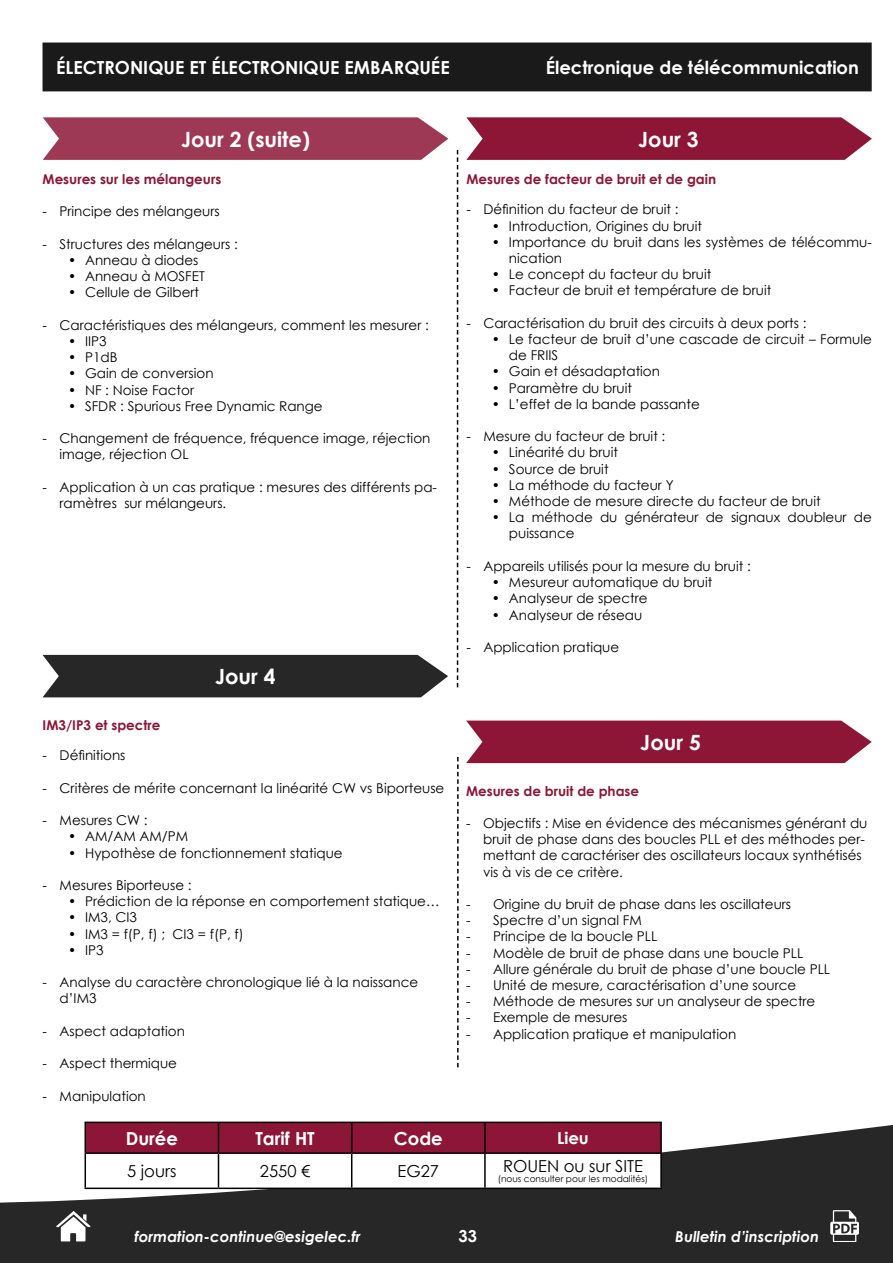
<style>
.page{position:relative;width:893px;height:1263px;background:#fff}
.page>*{position:absolute;margin:0;border:0;box-sizing:border-box;transform-origin:0 0}
.t1{font:700 21px "Century Gothic";color:#fff}
.t2{font:700 18px "Century Gothic";color:#fff}
.t3{font:16.5px "Century Gothic";color:#000}
.t4{font:700 16.5px "Century Gothic";color:#fff}
.t5{font:italic 700 15px "Century Gothic";color:#fff}
.t6{font:13.5px/16.2px "Century Gothic";color:#000}
.t7{font:700 13.5px "Century Gothic";color:#8d1637}
.t8{font:9px "Century Gothic";color:#000}
</style>
<div class="page">
<svg style="left:0;top:1122px;width:893px;height:141px;background:#444"></svg>
<svg style="left:830px;top:1211px;width:29px;height:31px"></svg>
<svg style="left:56px;top:1211px;width:35px;height:30px"></svg>
<div style="left:43px;top:43px;width:828px;height:48px;background:#1a1a1a"></div>
<svg style="left:457px;top:150px;width:1px;height:537px"></svg>
<svg style="left:466px;top:117px;width:406px;height:43px;background:#942544"></svg>
<svg style="left:43px;top:117px;width:405px;height:43px;background:#a4455f"></svg>
<svg style="left:457px;top:757px;width:2px;height:310px"></svg>
<div style="left:466px;top:721px;width:406px;height:42px;background:#8d1637"></div>
<div style="left:43px;top:655px;width:405px;height:42px;background:#272727"></div>
<hr style="left:85px;top:1121px;width:133px;height:2px;background:#000">
<hr style="left:218px;top:1121px;width:134px;height:2px;background:#000">
<hr style="left:352px;top:1121px;width:133px;height:2px;background:#000">
<svg style="left:85px;top:1122px;width:575px;height:65px"></svg>
<hr style="left:485px;top:1121px;width:177px;height:2px;background:#000">
<hr style="left:484px;top:1123px;width:2px;height:29px;background:#000">
<hr style="left:660px;top:1123px;width:2px;height:29px;background:#000">
<hr style="left:85px;top:1152px;width:133px;height:2px;background:#000">
<hr style="left:218px;top:1152px;width:134px;height:2px;background:#000">
<hr style="left:352px;top:1152px;width:133px;height:2px;background:#000">
<hr style="left:485px;top:1152px;width:177px;height:2px;background:#000">
<hr style="left:85px;top:1154px;width:1px;height:33px;background:#000">
<hr style="left:660px;top:1154px;width:2px;height:33px;background:#000">
<hr style="left:85px;top:1187px;width:133px;height:2px;background:#000">
<hr style="left:352px;top:1187px;width:133px;height:2px;background:#000">
<hr style="left:485px;top:1187px;width:177px;height:2px;background:#000">
<hr style="left:218px;top:1154px;width:1px;height:33px;background:#000">
<hr style="left:351px;top:1154px;width:1px;height:33px;background:#000">
<hr style="left:218px;top:1187px;width:134px;height:2px;background:#000">
<hr style="left:484px;top:1154px;width:2px;height:33px;background:#000">
<h2 class="t2" style="left:56px;top:54px;width:395px">ÉLECTRONIQUE ET ÉLECTRONIQUE EMBARQUÉE</h2>
<h2 class="t2" style="left:546px;top:54px;width:315px">Électronique de télécommunication</h2>
<h1 class="t1" style="left:181px;top:124px;width:130px">Jour 2 (suite)</h1>
<h1 class="t1" style="left:638px;top:124px;width:62px">Jour 3</h1>
<p class="t7" style="left:43px;top:169px;width:180px">Mesures sur les mélangeurs</p>
<p class="t6" style="left:43px;top:203px;width:179px">- Principe des mélangeurs</p>
<p class="t6" style="left:43px;top:236px;width:197px">- Structures des mélangeurs :</p>
<p class="t6" style="left:68px;top:252px;width:132px">• Anneau à diodes</p>
<p class="t6" style="left:68px;top:268px;width:138px">• Anneau à MOSFET</p>
<p class="t6" style="left:68px;top:284px;width:133px">• Cellule de Gilbert</p>
<p class="t6" style="left:43px;top:317px;width:388px">- Caractéristiques des mélangeurs, comment les mesurer :</p>
<p class="t6" style="left:68px;top:333px;width:40px">• IIP3</p>
<p class="t6" style="left:68px;top:349px;width:51px">• P1dB</p>
<p class="t6" style="left:68px;top:365px;width:147px">• Gain de conversion</p>
<p class="t6" style="left:68px;top:381px;width:128px">• NF : Noise Factor</p>
<p class="t6" style="left:68px;top:398px;width:256px">• SFDR : Spurious Free Dynamic Range</p>
<p class="t6" style="left:60px;top:430px;width:372px;text-indent:-17px">- Changement de fréquence, fréquence image, réjection image, réjection OL</p>
<p class="t6" style="left:60px;top:479px;width:379px;text-indent:-17px">- Application à un cas pratique : mesures des différents pa&shy;ramètres sur mélangeurs.</p>
<h1 class="t1" style="left:215px;top:660px;width:62px">Jour 4</h1>
<p class="t7" style="left:43px;top:715px;width:119px">IM3/IP3 et spectre</p>
<p class="t6" style="left:43px;top:747px;width:84px">- Définitions</p>
<p class="t6" style="left:43px;top:780px;width:403px">- Critères de mérite concernant la linéarité CW vs Biporteuse</p>
<p class="t6" style="left:43px;top:812px;width:106px">- Mesures CW :</p>
<p class="t6" style="left:68px;top:828px;width:122px">• AM/AM AM/PM</p>
<p class="t6" style="left:68px;top:844px;width:276px">• Hypothèse de fonctionnement statique</p>
<p class="t6" style="left:43px;top:877px;width:151px">- Mesures Biporteuse :</p>
<p class="t6" style="left:68px;top:893px;width:373px">• Prédiction de la réponse en comportement statique…</p>
<p class="t6" style="left:68px;top:909px;width:70px">• IM3, CI3</p>
<p class="t6" style="left:68px;top:925px;width:177px">• IM3 = f(P, f) ; CI3 = f(P, f)</p>
<p class="t6" style="left:68px;top:942px;width:37px">• IP3</p>
<p class="t6" style="left:60px;top:974px;width:360px;text-indent:-17px">- Analyse du caractère chronologique lié à la naissance d’IM3</p>
<p class="t6" style="left:43px;top:1023px;width:144px">- Aspect adaptation</p>
<p class="t6" style="left:43px;top:1055px;width:136px">- Aspect thermique</p>
<p class="t6" style="left:43px;top:1087px;width:105px">- Manipulation</p>
<p class="t7" style="left:466px;top:169px;width:251px">Mesures de facteur de bruit et de gain</p>
<p class="t6" style="left:466px;top:201px;width:214px">- Définition du facteur de bruit :</p>
<p class="t6" style="left:492px;top:217px;width:212px">• Introduction, Origines du bruit</p>
<p class="t6" style="left:509px;top:234px;width:364px;text-indent:-17px">• Importance du bruit dans les systèmes de télécommu&shy;nication</p>
<p class="t6" style="left:492px;top:266px;width:221px">• Le concept du facteur du bruit</p>
<p class="t6" style="left:492px;top:282px;width:281px">• Facteur de bruit et température de bruit</p>
<p class="t6" style="left:466px;top:315px;width:342px">- Caractérisation du bruit des circuits à deux ports :</p>
<p class="t6" style="left:509px;top:331px;width:364px;text-indent:-17px">• Le facteur de bruit d’une cascade de circuit – Formule de FRIIS</p>
<p class="t6" style="left:492px;top:363px;width:170px">• Gain et désadaptation</p>
<p class="t6" style="left:492px;top:379px;width:142px">• Paramètre du bruit</p>
<p class="t6" style="left:492px;top:396px;width:209px">• L’effet de la bande passante</p>
<p class="t6" style="left:466px;top:428px;width:200px">- Mesure du facteur de bruit :</p>
<p class="t6" style="left:492px;top:444px;width:127px">• Linéarité du bruit</p>
<p class="t6" style="left:492px;top:460px;width:118px">• Source de bruit</p>
<p class="t6" style="left:492px;top:477px;width:183px">• La méthode du facteur Y</p>
<p class="t6" style="left:492px;top:493px;width:330px">• Méthode de mesure directe du facteur de bruit</p>
<p class="t6" style="left:509px;top:509px;width:364px;text-indent:-17px">• La méthode du générateur de signaux doubleur de puissance</p>
<p class="t6" style="left:466px;top:558px;width:286px">- Appareils utilisés pour la mesure du bruit :</p>
<p class="t6" style="left:492px;top:574px;width:222px">• Mesureur automatique du bruit</p>
<p class="t6" style="left:492px;top:590px;width:157px">• Analyseur de spectre</p>
<p class="t6" style="left:492px;top:606px;width:152px">• Analyseur de réseau</p>
<p class="t6" style="left:466px;top:639px;width:154px">- Application pratique</p>
<h1 class="t1" style="left:640px;top:727px;width:62px">Jour 5</h1>
<p class="t7" style="left:466px;top:780px;width:175px">Mesures de bruit de phase</p>
<p class="t6" style="left:483px;top:815px;width:386px;text-indent:-17px">- Objectifs : Mise en évidence des mécanismes générant du bruit de phase dans des boucles PLL et des méthodes per&shy;mettant de caractériser des oscillateurs locaux synthétisés vis à vis de ce critère.</p>
<p class="t6" style="left:466px;top:896px;width:327px">- Origine du bruit de phase dans les oscillateurs</p>
<p class="t6" style="left:466px;top:912px;width:177px">- Spectre d’un signal FM</p>
<p class="t6" style="left:466px;top:928px;width:193px">- Principe de la boucle PLL</p>
<p class="t6" style="left:466px;top:944px;width:339px">- Modèle de bruit de phase dans une boucle PLL</p>
<p class="t6" style="left:466px;top:960px;width:366px">- Allure générale du bruit de phase d’une boucle PLL</p>
<p class="t6" style="left:466px;top:977px;width:332px">- Unité de mesure, caractérisation d’une source</p>
<p class="t6" style="left:466px;top:993px;width:351px">- Méthode de mesures sur un analyseur de spectre</p>
<p class="t6" style="left:466px;top:1009px;width:163px">- Exemple de mesures</p>
<p class="t6" style="left:466px;top:1025px;width:272px">- Application pratique et manipulation</p>
<h2 class="t2" style="left:126px;top:1124px;width:54px">Durée</h2>
<h2 class="t2" style="left:255px;top:1124px;width:61px">Tarif HT</h2>
<h2 class="t2" style="left:394px;top:1124px;width:50px">Code</h2>
<p class="t4" style="left:557px;top:1125px;width:33px">Lieu</p>
<p class="t3" style="left:127px;top:1159px;width:51px">5 jours</p>
<p class="t3" style="left:260px;top:1159px;width:52px">2550 €</p>
<p class="t3" style="left:398px;top:1159px;width:43px">EG27</p>
<p class="t3" style="left:503px;top:1154px;width:141px">ROUEN ou sur SITE</p>
<p class="t8" style="left:498px;top:1173px;width:152px">(nous consulter pour les modalités)</p>
<p class="t4" style="left:458px;top:1223px;width:20px">33</p>
<p class="t5" style="left:135px;top:1225px;width:227px">formation-continue@esigelec.fr</p>
<p class="t5" style="left:675px;top:1225px;width:145px">Bulletin d’inscription</p>
</div>
